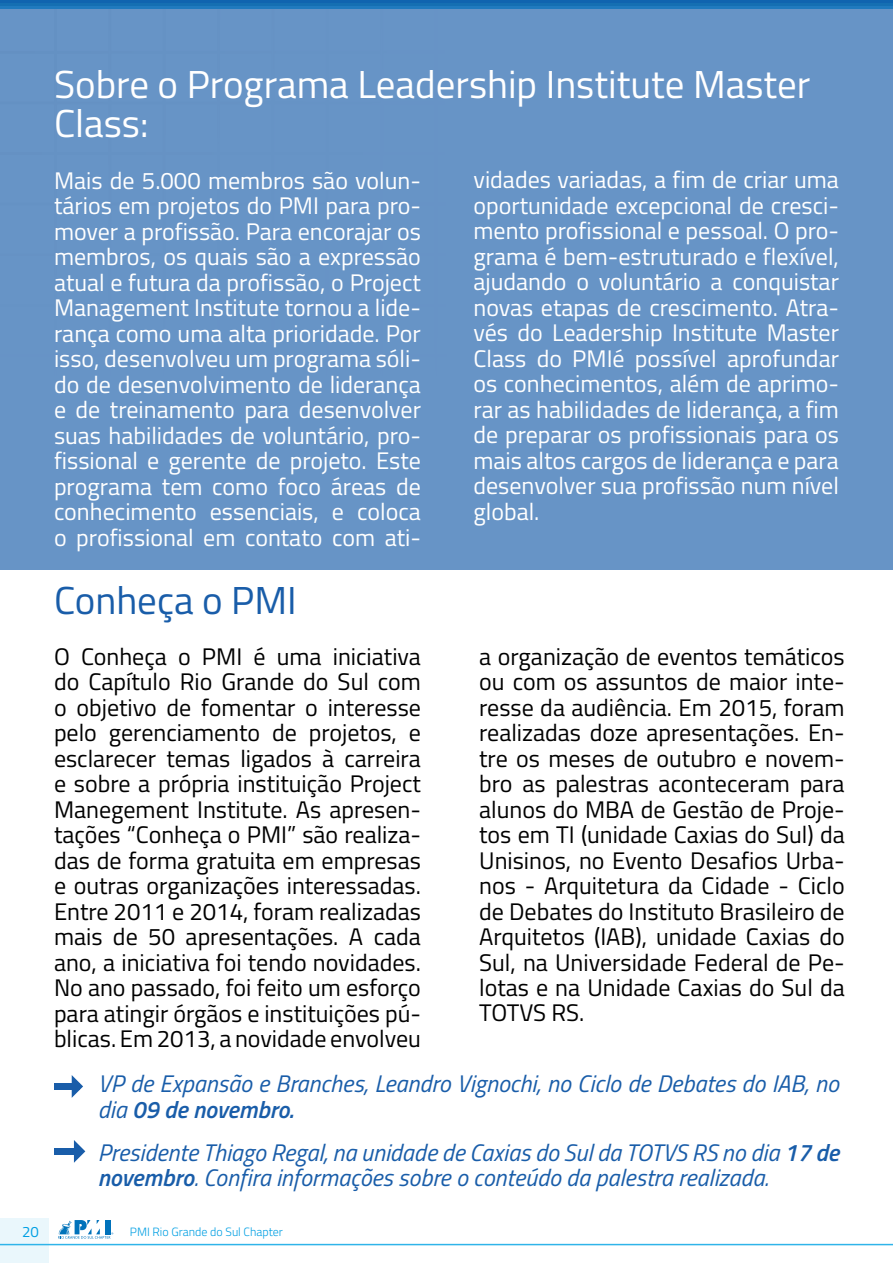
<style>
.page{position:relative;width:893px;height:1263px;background:#fff}
.page>*{position:absolute;margin:0;border:0;box-sizing:border-box;transform-origin:0 0}
.t1{font:39px/39px "Titillium Web";color:#fff}
.t2{font:39px "Titillium Web";color:#195da9}
.t3{font:24px/25.5px "Titillium Web";color:#000;text-align:justify}
.t4{font:24px/25.5px "Titillium Web";color:#fff;text-align:justify}
.t5{font:italic 24px/25.5px "Titillium Web";color:#195da9}
.t6{font:15px "Titillium Web";color:#009fe3}
.t7{font:300 12px "Titillium Web";color:#009fe3}
.s1{font-weight:600}
</style>
<div class="page">
<hr style="left:0;top:1244px;width:893px;height:1px;background:#2fb4e9">
<div style="left:0;top:1218px;width:48px;height:45px;background:#eaf7fc"></div>
<svg style="left:58px;top:1220px;width:55px;height:19px"></svg>
<div style="left:0;top:0;width:893px;height:569px;background:#6794c6"></div>
<div style="left:54px;top:1083px;width:26px;height:6px;background:#195da9"></div>
<div style="left:54px;top:1148px;width:26px;height:7px;background:#195da9"></div>
<svg style="left:72px;top:1075px;width:11px;height:23px"></svg>
<svg style="left:74px;top:1140px;width:11px;height:23px"></svg>
<h1 class="t1" style="left:54px;top:63px;width:758px">Sobre o Programa Leadership Institute Master<br>Class:</h1>
<p class="t4" style="left:54px;top:166px;width:368px">Mais de 5.000 membros são volun&shy;tários em projetos do PMI para pro&shy;mover a profissão. Para encorajar os membros, os quais são a expressão atual e futura da profissão, o Project Management Institute tornou a lide&shy;rança como uma alta prioridade. Por isso, desenvolveu um programa sóli&shy;do de desenvolvimento de liderança e de treinamento para desenvolver suas habilidades de voluntário, pro&shy;fissional e gerente de projeto. Este programa tem como foco áreas de conhecimento essenciais, e coloca o profissional em contato com ati-</p>
<h1 class="t2" style="left:54px;top:571px;width:244px">Conheça o PMI</h1>
<p class="t3" style="left:54px;top:643px;width:368px">O Conheça o PMI é uma iniciativa do Capítulo Rio Grande do Sul com o objetivo de fomentar o interesse pelo gerenciamento de projetos, e esclarecer temas ligados à carreira e sobre a própria instituição Project Manegement Institute. As apresen&shy;tações “Conheça o PMI” são realiza&shy;das de forma gratuita em empresas e outras organizações interessadas.<br>Entre 2011 e 2014, foram realizadas mais de 50 apresentações. A cada ano, a iniciativa foi tendo novidades.<br>No ano passado, foi feito um esforço para atingir órgãos e instituições pú&shy;blicas. Em 2013, a novidade envolveu</p>
<p class="t4" style="left:473px;top:166px;width:367px">vidades variadas, a fim de criar uma oportunidade excepcional de cresci&shy;mento profissional e pessoal. O pro&shy;grama é bem-estruturado e flexível, ajudando o voluntário a conquistar novas etapas de crescimento. Atra&shy;vés do Leadership Institute Master Class do PMIé possível aprofundar os conhecimentos, além de aprimo&shy;rar as habilidades de liderança, a fim de preparar os profissionais para os mais altos cargos de liderança e para desenvolver sua profissão num nível global.</p>
<p class="t3" style="left:479px;top:642px;width:367px">a organização de eventos temáticos ou com os assuntos de maior inte&shy;resse da audiência. Em 2015, foram realizadas doze apresentações. En&shy;tre os meses de outubro e novem&shy;bro as palestras aconteceram para alunos do MBA de Gestão de Proje&shy;tos em TI (unidade Caxias do Sul) da Unisinos, no Evento Desafios Urba&shy;nos - Arquitetura da Cidade - Ciclo de Debates do Instituto Brasileiro de Arquitetos (IAB), unidade Caxias do Sul, na Universidade Federal de Pe&shy;lotas e na Unidade Caxias do Sul da TOTVS RS.</p>
<p class="t5" style="left:98px;top:1070px;width:743px">VP de Expansão e Branches, Leandro Vignochi, no Ciclo de Debates do IAB, no dia <span class="s1">09 de novembro.</span></p>
<p class="t5" style="left:98px;top:1138px;width:743px">Presidente Thiago Regal, na unidade de Caxias do Sul da TOTVS RS no dia <span class="s1">17 de novembro</span>. Confira informações sobre o conteúdo da palestra realizada.</p>
<p class="t6" style="left:22px;top:1220px;width:18px">20</p>
<p class="t7" style="left:130px;top:1223px;width:155px">PMI Rio Grande do Sul Chapter</p>
</div>
